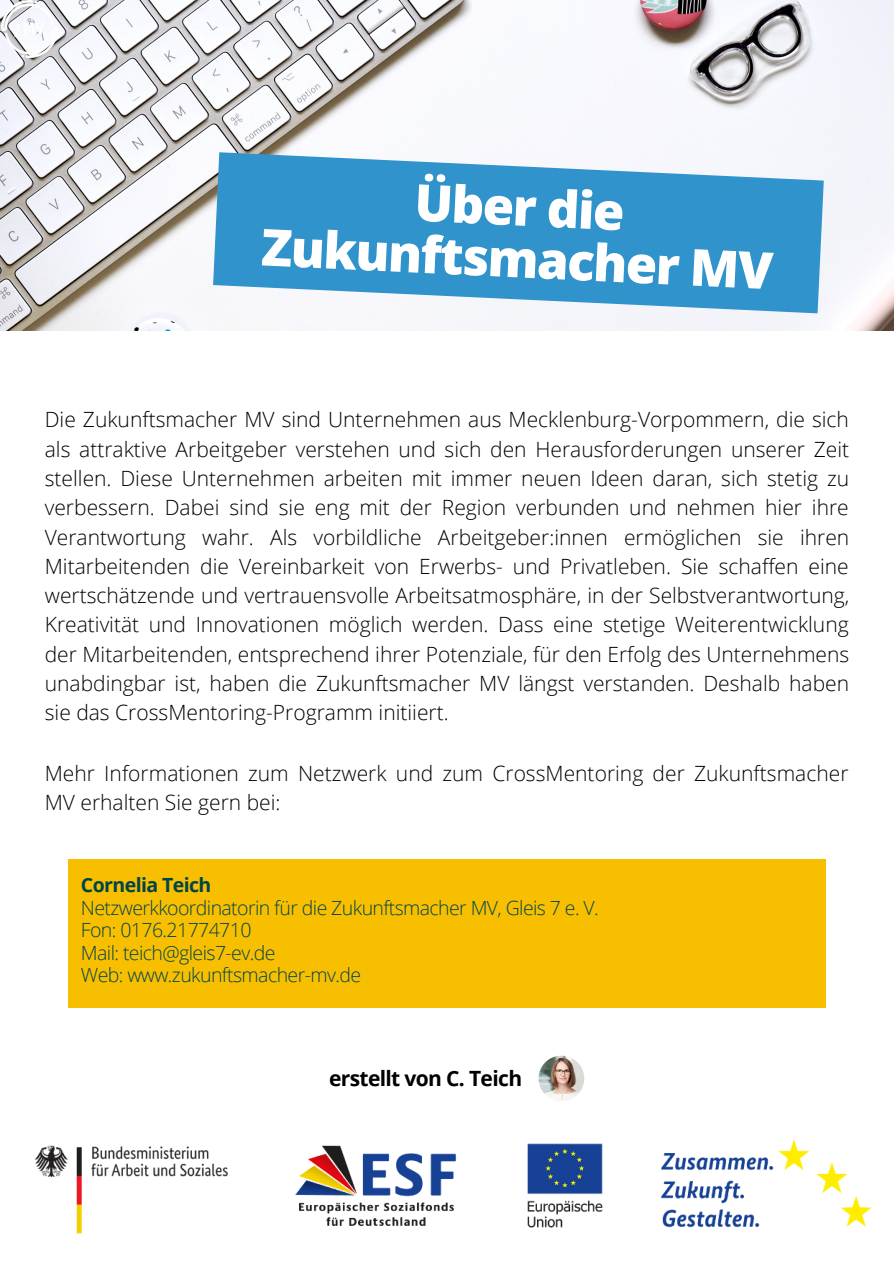
<style>
.page{position:relative;width:894px;height:1264px;background:#fff}
.page>*{position:absolute;margin:0;border:0;box-sizing:border-box;transform-origin:0 0}
.t1{font:800 51px/52.1px "Open Sans";color:#fff;text-align:center}
.t2{font:300 21px/29.2px "Open Sans";color:#000;text-align:justify}
.t3{font:700 21px "Open Sans";letter-spacing:-.03em;color:#000}
.t4{font:300 19.5px "Open Sans";letter-spacing:-.03em;color:#00444a}
.t5{font:700 19.5px "Open Sans";letter-spacing:-.03em;color:#00444a}
</style>
<div class="page">
<img style="left:0;top:0;width:893px;height:330px">
<img style="left:1px;top:1px;width:57px;height:56px">
<img style="left:34px;top:1139px;width:838px;height:95px">
<img style="left:538px;top:1055px;width:46px;height:46px;border-radius:50%">
<div style="left:68px;top:859px;width:757px;height:148px;background:#f8bf00"></div>
<svg style="left:213px;top:152px;width:610px;height:161px;fill:#3093cc"></svg>
<p class="t1" style="left:265px;top:166px;width:513px;rotate:3deg">Über die<br>Zukunftsmacher MV</p>
<p class="t2" style="left:45px;top:404px;width:805px">Die Zukunftsmacher MV sind Unternehmen aus Mecklenburg-Vorpommern, die sich als attraktive Arbeitgeber verstehen und sich den Herausforderungen unserer Zeit stellen. Diese Unternehmen arbeiten mit immer neuen Ideen daran, sich stetig zu verbessern. Dabei sind sie eng mit der Region verbunden und nehmen hier ihre Verantwortung wahr. Als vorbildliche Arbeitgeber:innen ermöglichen sie ihren Mitarbeitenden die Vereinbarkeit von Erwerbs- und Privatleben. Sie schaffen eine wertschätzende und vertrauensvolle Arbeitsatmosphäre, in der Selbstverantwortung, Kreativität und Innovationen möglich werden. Dass eine stetige Weiterentwicklung der Mitarbeitenden, entsprechend ihrer Potenziale, für den Erfolg des Unternehmens unabdingbar ist, haben die Zukunftsmacher MV längst verstanden. Deshalb haben sie das CrossMentoring-Programm initiiert.</p>
<p class="t2" style="left:45px;top:758px;width:805px">Mehr Informationen zum Netzwerk und zum CrossMentoring der Zukunftsmacher<br>MV erhalten Sie gern bei:</p>
<p class="t5" style="left:81px;top:871px;width:132px">Cornelia Teich</p>
<p class="t4" style="left:81px;top:894px;width:519px">Netzwerkkoordinatorin für die Zukunftsmacher MV, Gleis 7 e. V.</p>
<p class="t4" style="left:81px;top:916px;width:172px">Fon: 0176.21774710</p>
<p class="t4" style="left:81px;top:939px;width:196px">Mail: teich@gleis7-ev.de</p>
<p class="t4" style="left:81px;top:961px;width:281px">Web: www.zukunftsmacher-mv.de</p>
<p class="t3" style="left:329px;top:1063px;width:194px">erstellt von C. Teich</p>
</div>
